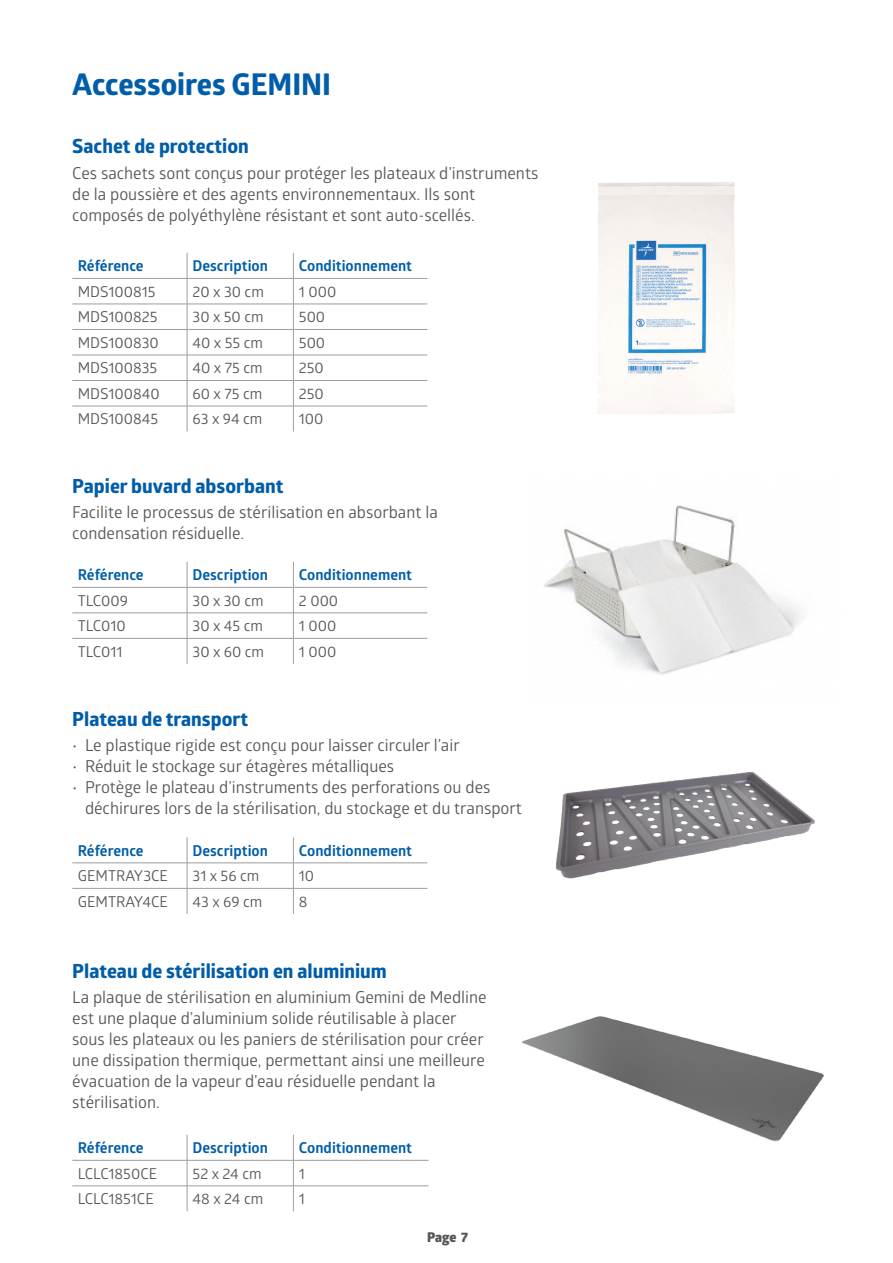
<style>
.page{position:relative;width:893px;height:1263px;background:#fff}
.page>*{position:absolute;margin:0;border:0;box-sizing:border-box;transform-origin:0 0}
.t1{font:700 30px "Globerx";color:#005da9}
.t2{font:700 19.5px "Globerx";color:#005da9}
.t3{font:16.5px/21px "Glober";color:#575756}
.t4{font:15px "Glober";color:#575756}
.t5{font:700 15px "Glober";color:#005da9}
.t6{font:800 13.5px "Glober";color:#575756}
</style>
<div class="page">
<hr style="left:72px;top:278px;width:115px;height:1px;background:#9d9d9d">
<hr style="left:187px;top:278px;width:106px;height:1px;background:#9d9d9d">
<hr style="left:293px;top:278px;width:134px;height:1px;background:#9d9d9d">
<hr style="left:72px;top:304px;width:115px;height:1px;background:#9d9d9d">
<hr style="left:187px;top:304px;width:106px;height:1px;background:#9d9d9d">
<hr style="left:293px;top:304px;width:134px;height:1px;background:#9d9d9d">
<hr style="left:72px;top:329px;width:115px;height:1px;background:#9d9d9d">
<hr style="left:187px;top:329px;width:106px;height:1px;background:#9d9d9d">
<hr style="left:293px;top:329px;width:134px;height:1px;background:#9d9d9d">
<hr style="left:72px;top:355px;width:115px;height:1px;background:#9d9d9d">
<hr style="left:187px;top:355px;width:106px;height:1px;background:#9d9d9d">
<hr style="left:293px;top:355px;width:134px;height:1px;background:#9d9d9d">
<hr style="left:72px;top:380px;width:115px;height:1px;background:#9d9d9d">
<hr style="left:187px;top:380px;width:106px;height:1px;background:#9d9d9d">
<hr style="left:293px;top:380px;width:134px;height:1px;background:#9d9d9d">
<hr style="left:72px;top:406px;width:115px;height:1px;background:#9d9d9d">
<hr style="left:187px;top:406px;width:106px;height:1px;background:#9d9d9d">
<svg style="left:187px;top:253px;width:1px;height:178px"></svg>
<hr style="left:293px;top:406px;width:134px;height:1px;background:#9d9d9d">
<svg style="left:293px;top:253px;width:1px;height:178px"></svg>
<hr style="left:72px;top:587px;width:115px;height:1px;background:#9d9d9d">
<hr style="left:187px;top:587px;width:106px;height:1px;background:#9d9d9d">
<hr style="left:293px;top:587px;width:134px;height:1px;background:#9d9d9d">
<hr style="left:72px;top:613px;width:115px;height:1px;background:#9d9d9d">
<hr style="left:187px;top:613px;width:106px;height:1px;background:#9d9d9d">
<hr style="left:293px;top:613px;width:134px;height:1px;background:#9d9d9d">
<hr style="left:72px;top:638px;width:115px;height:1px;background:#9d9d9d">
<hr style="left:187px;top:638px;width:106px;height:1px;background:#9d9d9d">
<svg style="left:187px;top:562px;width:1px;height:102px"></svg>
<hr style="left:293px;top:638px;width:134px;height:1px;background:#9d9d9d">
<svg style="left:293px;top:562px;width:1px;height:102px"></svg>
<hr style="left:72px;top:863px;width:115px;height:1px;background:#9d9d9d">
<hr style="left:187px;top:863px;width:106px;height:1px;background:#9d9d9d">
<hr style="left:293px;top:863px;width:134px;height:1px;background:#9d9d9d">
<hr style="left:72px;top:888px;width:115px;height:1px;background:#9d9d9d">
<hr style="left:187px;top:888px;width:106px;height:1px;background:#9d9d9d">
<svg style="left:187px;top:837px;width:1px;height:77px"></svg>
<hr style="left:293px;top:888px;width:134px;height:1px;background:#9d9d9d">
<svg style="left:293px;top:837px;width:1px;height:77px"></svg>
<hr style="left:72px;top:1160px;width:115px;height:1px;background:#9d9d9d">
<hr style="left:187px;top:1160px;width:106px;height:1px;background:#9d9d9d">
<hr style="left:293px;top:1160px;width:136px;height:1px;background:#9d9d9d">
<hr style="left:72px;top:1185px;width:115px;height:1px;background:#9d9d9d">
<hr style="left:187px;top:1185px;width:106px;height:1px;background:#9d9d9d">
<svg style="left:187px;top:1135px;width:1px;height:76px"></svg>
<hr style="left:293px;top:1185px;width:136px;height:1px;background:#9d9d9d">
<svg style="left:293px;top:1135px;width:1px;height:76px"></svg>
<img style="left:597px;top:182px;width:138px;height:232px">
<img style="left:544px;top:505px;width:258px;height:170px">
<img style="left:556px;top:772px;width:259px;height:107px">
<img style="left:522px;top:1016px;width:302px;height:126px">
<p class="t1" style="left:72px;top:62px;width:260px">Accessoires GEMINI</p>
<p class="t2" style="left:72px;top:132px;width:178px">Sachet de protection</p>
<p class="t3" style="left:72px;top:162px;width:468px">Ces sachets sont conçus pour protéger les plateaux d’instruments de la poussière et des agents environnementaux. Ils sont composés de polyéthylène résistant et sont auto-scellés.</p>
<p class="t5" style="left:78px;top:255px;width:67px">Référence</p>
<p class="t5" style="left:193px;top:255px;width:77px">Description</p>
<p class="t5" style="left:299px;top:255px;width:115px">Conditionnement</p>
<p class="t4" style="left:78px;top:281px;width:79px">MDS100815</p>
<p class="t4" style="left:193px;top:281px;width:73px">20 x 30 cm</p>
<p class="t4" style="left:299px;top:281px;width:39px">1 000</p>
<p class="t4" style="left:78px;top:306px;width:81px">MDS100825</p>
<p class="t4" style="left:193px;top:306px;width:73px">30 x 50 cm</p>
<p class="t4" style="left:299px;top:306px;width:28px">500</p>
<p class="t4" style="left:78px;top:332px;width:83px">MDS100830</p>
<p class="t4" style="left:193px;top:332px;width:72px">40 x 55 cm</p>
<p class="t4" style="left:299px;top:332px;width:28px">500</p>
<p class="t4" style="left:78px;top:358px;width:81px">MDS100835</p>
<p class="t4" style="left:193px;top:358px;width:72px">40 x 75 cm</p>
<p class="t4" style="left:299px;top:358px;width:27px">250</p>
<p class="t4" style="left:78px;top:383px;width:83px">MDS100840</p>
<p class="t4" style="left:193px;top:383px;width:71px">60 x 75 cm</p>
<p class="t4" style="left:299px;top:383px;width:27px">250</p>
<p class="t4" style="left:78px;top:409px;width:82px">MDS100845</p>
<p class="t4" style="left:193px;top:409px;width:71px">63 x 94 cm</p>
<p class="t4" style="left:299px;top:409px;width:26px">100</p>
<p class="t2" style="left:72px;top:472px;width:213px">Papier buvard absorbant</p>
<p class="t3" style="left:72px;top:501px;width:367px">Facilite le processus de stérilisation en absorbant la condensation résiduelle.</p>
<p class="t5" style="left:78px;top:564px;width:67px">Référence</p>
<p class="t5" style="left:193px;top:564px;width:77px">Description</p>
<p class="t5" style="left:299px;top:564px;width:115px">Conditionnement</p>
<p class="t4" style="left:78px;top:590px;width:52px">TLC009</p>
<p class="t4" style="left:193px;top:590px;width:73px">30 x 30 cm</p>
<p class="t4" style="left:299px;top:590px;width:41px">2 000</p>
<p class="t4" style="left:78px;top:615px;width:50px">TLC010</p>
<p class="t4" style="left:193px;top:615px;width:72px">30 x 45 cm</p>
<p class="t4" style="left:299px;top:615px;width:39px">1 000</p>
<p class="t4" style="left:78px;top:641px;width:46px">TLC011</p>
<p class="t4" style="left:193px;top:641px;width:73px">30 x 60 cm</p>
<p class="t4" style="left:299px;top:641px;width:39px">1 000</p>
<p class="t2" style="left:72px;top:705px;width:177px">Plateau de transport</p>
<p class="t3" style="left:72px;top:734px;width:389px">• Le plastique rigide est conçu pour laisser circuler l’air</p>
<p class="t3" style="left:72px;top:755px;width:323px">• Réduit le stockage sur étagères métalliques</p>
<p class="t3" style="left:85px;top:776px;width:438px;text-indent:-13px">• Protège le plateau d’instruments des perforations ou des déchirures lors de la stérilisation, du stockage et du transport</p>
<p class="t5" style="left:78px;top:840px;width:67px">Référence</p>
<p class="t5" style="left:193px;top:840px;width:77px">Description</p>
<p class="t5" style="left:299px;top:840px;width:115px">Conditionnement</p>
<p class="t4" style="left:78px;top:865px;width:92px">GEMTRAY3CE</p>
<p class="t4" style="left:193px;top:865px;width:68px">31 x 56 cm</p>
<p class="t4" style="left:299px;top:865px;width:17px">10</p>
<p class="t4" style="left:78px;top:891px;width:91px">GEMTRAY4CE</p>
<p class="t4" style="left:193px;top:891px;width:71px">43 x 69 cm</p>
<p class="t4" style="left:299px;top:891px;width:10px">8</p>
<p class="t2" style="left:72px;top:957px;width:316px">Plateau de stérilisation en aluminium</p>
<p class="t3" style="left:72px;top:986px;width:416px">La plaque de stérilisation en aluminium Gemini de Medline est une plaque d’aluminium solide réutilisable à placer sous les plateaux ou les paniers de stérilisation pour créer une dissipation thermique, permettant ainsi une meilleure évacuation de la vapeur d’eau résiduelle pendant la stérilisation.</p>
<p class="t5" style="left:78px;top:1137px;width:67px">Référence</p>
<p class="t5" style="left:193px;top:1137px;width:77px">Description</p>
<p class="t5" style="left:299px;top:1137px;width:115px">Conditionnement</p>
<p class="t4" style="left:78px;top:1163px;width:81px">LCLC1850CE</p>
<p class="t4" style="left:193px;top:1163px;width:71px">52 x 24 cm</p>
<p class="t4" style="left:299px;top:1163px;width:8px">1</p>
<p class="t4" style="left:78px;top:1188px;width:77px">LCLC1851CE</p>
<p class="t4" style="left:193px;top:1188px;width:72px">48 x 24 cm</p>
<p class="t4" style="left:299px;top:1188px;width:8px">1</p>
<p class="t6" style="left:427px;top:1227px;width:43px">Page 7</p>
</div>
